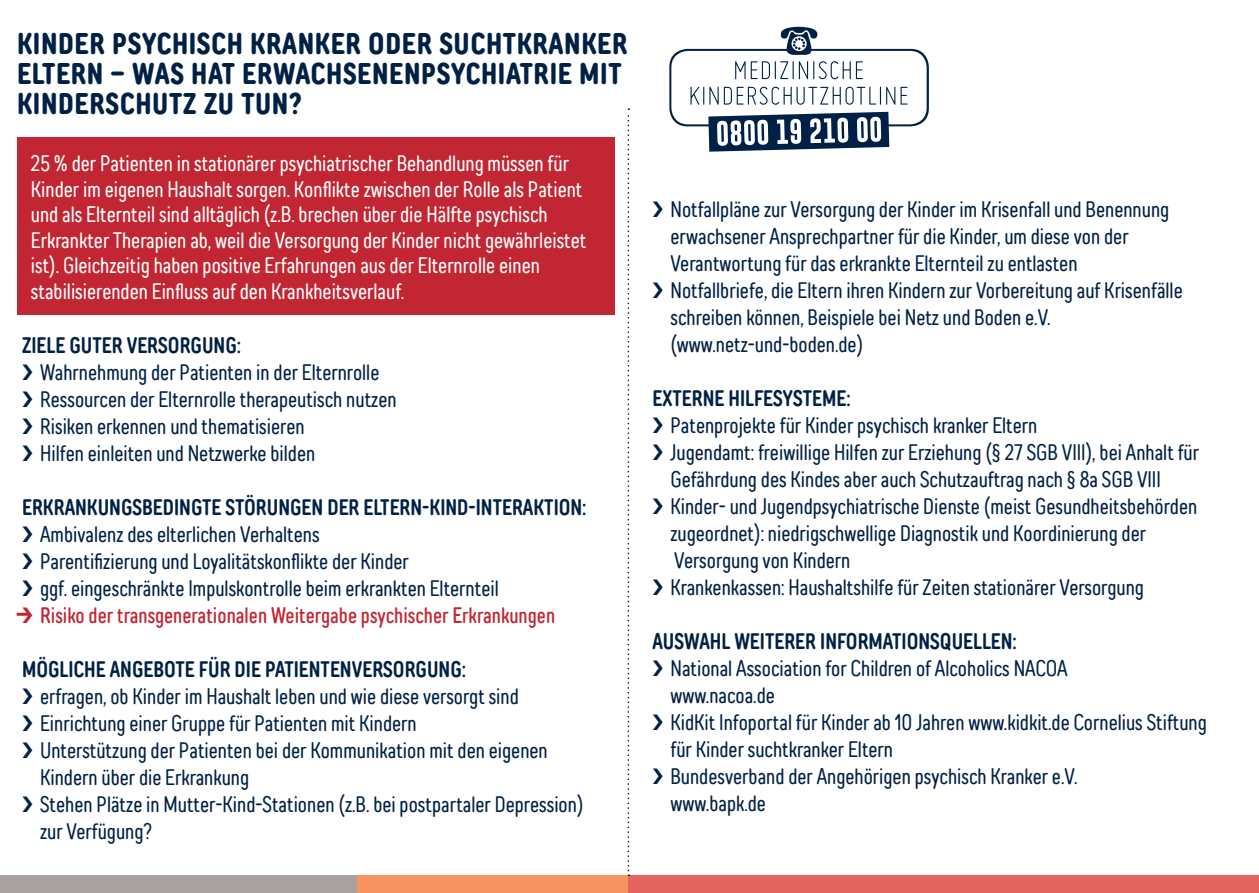
<style>
.page{position:relative;width:1259px;height:893px;background:#fff}
.page>*{position:absolute;margin:0;border:0;box-sizing:border-box;transform-origin:0 0}
.t1{font:700 30px/30px "TT Rounds Neue Comp";letter-spacing:.02em;color:#002145}
.t2{font:22.5px/27px "TT Rounds Neue Comp";color:#002145;scale:.95 1}
.t3{font:22.5px/25.5px "TT Rounds Neue Comp";color:#fff;scale:.95 1}
.t4{font:22.5px "TT Rounds Neue Com D Bold";color:#002145;scale:.95 1}
.t5{font:500 22.5px "TT Rounds Neue Comp";color:#c22633;scale:.95 1}
</style>
<div class="page">
<div style="left:17px;top:137px;width:597px;height:178px;background:#c22633"></div>
<div style="left:626px;top:876px;width:633px;height:17px;background:#e46460"></div>
<div style="left:0;top:876px;width:357px;height:17px;background:#a7a2a0"></div>
<div style="left:357px;top:876px;width:271px;height:17px;background:#f79461"></div>
<svg style="left:627px;top:108px;width:2px;height:768px"></svg>
<svg style="left:669px;top:27px;width:260px;height:125px"></svg>
<svg style="left:17px;top:612px;width:13px;height:4px"></svg>
<h1 class="t1" style="left:17px;top:29px;width:612px">KINDER PSYCHISCH KRANKER ODER SUCHTKRANKER<br>ELTERN – WAS HAT ERWACHSENENPSYCHIATRIE MIT<br>KINDERSCHUTZ ZU TUN?</h1>
<p class="t3" style="left:31px;top:151px;width:586px">25 % der Patienten in stationärer psychiatrischer Behandlung müssen für Kinder im eigenen Haushalt sorgen. Konflikte zwischen der Rolle als Patient und als Elternteil sind alltäglich (z.B. brechen über die Hälfte psychisch Erkrankter Therapien ab, weil die Versorgung der Kinder nicht gewährleistet ist). Gleichzeitig haben positive Erfahrungen aus der Elternrolle einen stabilisierenden Einfluss auf den Krankheitsverlauf.</p>
<p class="t4" style="left:22px;top:331px;width:232px">ZIELE GUTER VERSORGUNG:</p>
<p class="t2" style="left:40px;top:359px;width:377px">Wahrnehmung der Patienten in der Elternrolle Ressourcen der Elternrolle therapeutisch nutzen Risiken erkennen und thematisieren<br>Hilfen einleiten und Netzwerke bilden</p>
<p class="t4" style="left:22px;top:493px;width:595px">ERKRANKUNGSBEDINGTE STÖRUNGEN DER ELTERN-KIND-INTERAKTION:</p>
<p class="t2" style="left:40px;top:521px;width:484px">Ambivalenz des elterlichen Verhaltens<br>Parentifizierung und Loyalitätskonflikte der Kinder<br>ggf. eingeschränkte Impulskontrolle beim erkrankten Elternteil</p>
<p class="t5" style="left:40px;top:601px;width:544px">Risiko der transgenerationalen Weitergabe psychischer Erkrankungen</p>
<p class="t4" style="left:22px;top:655px;width:469px">MÖGLICHE ANGEBOTE FÜR DIE PATIENTENVERSORGUNG:</p>
<p class="t2" style="left:40px;top:683px;width:573px">erfragen, ob Kinder im Haushalt leben und wie diese versorgt sind Einrichtung einer Gruppe für Patienten mit Kindern<br>Unterstützung der Patienten bei der Kommunikation mit den eigenen Kindern über die Erkrankung<br>Stehen Plätze in Mutter-Kind-Stationen (z.B. bei postpartaler Depression) zur Verfügung?</p>
<p class="t2" style="left:670px;top:196px;width:541px">Notfallpläne zur Versorgung der Kinder im Krisenfall und Benennung erwachsener Ansprechpartner für die Kinder, um diese von der Verantwortung für das erkrankte Elternteil zu entlasten<br>Notfallbriefe, die Eltern ihren Kindern zur Vorbereitung auf Krisenfälle schreiben können, Beispiele bei Netz und Boden e.V. (www.netz-und-boden.de)</p>
<p class="t4" style="left:652px;top:384px;width:210px">EXTERNE HILFESYSTEME:</p>
<p class="t2" style="left:670px;top:412px;width:558px">Patenprojekte für Kinder psychisch kranker Eltern<br>Jugendamt: freiwillige Hilfen zur Erziehung (§ 27 SGB VIII), bei Anhalt für Gefährdung des Kindes aber auch Schutzauftrag nach § 8a SGB VIII Kinder- und Jugendpsychiatrische Dienste (meist Gesundheitsbehörden zugeordnet): niedrigschwellige Diagnostik und Koordinierung der Versorgung von Kindern<br>Krankenkassen: Haushaltshilfe für Zeiten stationärer Versorgung</p>
<p class="t4" style="left:652px;top:627px;width:385px">AUSWAHL WEITERER INFORMATIONSQUELLEN:</p>
<p class="t2" style="left:670px;top:655px;width:566px">National Association for Children of Alcoholics NACOA<br>www.nacoa.de<br>KidKit Infoportal für Kinder ab 10 Jahren www.kidkit.de Cornelius Stiftung für Kinder suchtkranker Eltern<br>Bundesverband der Angehörigen psychisch Kranker e.V.<br>www.bapk.de</p>
</div>
